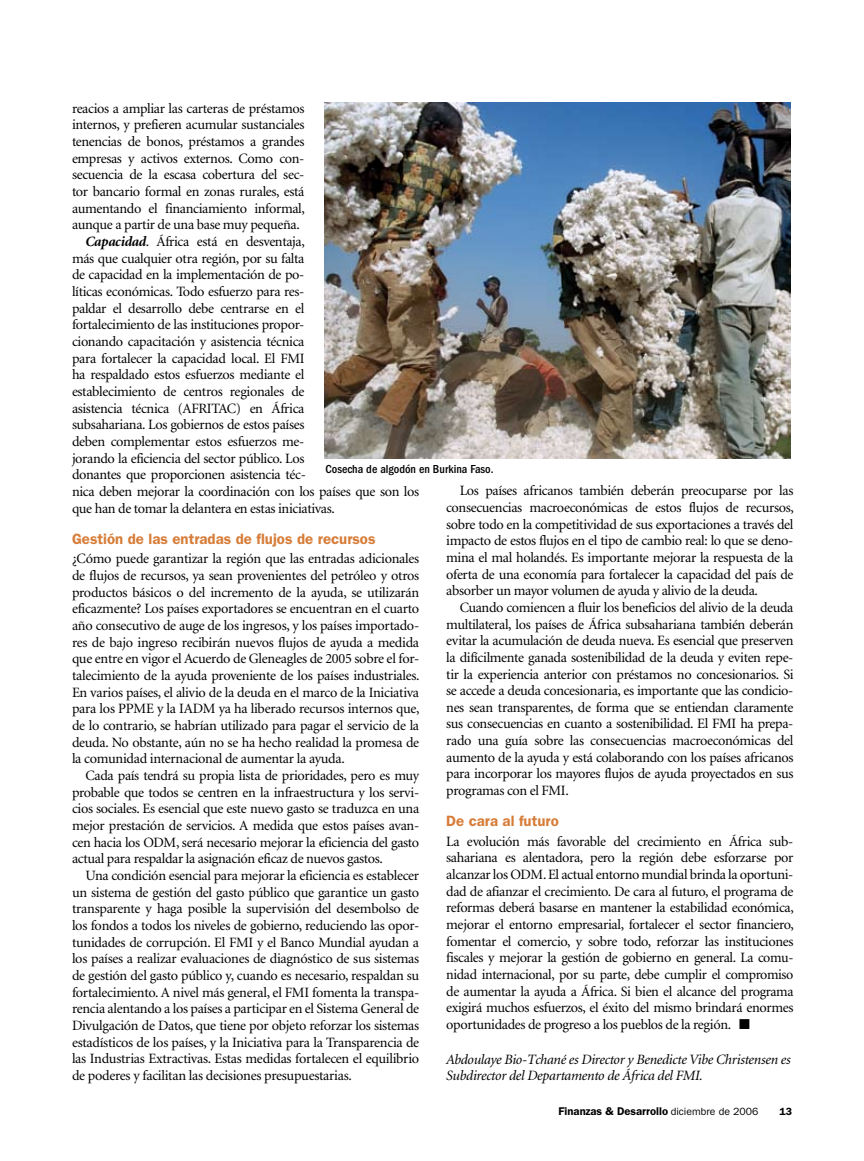
<style>
.page{position:relative;width:864px;height:1161px;background:#fff}
.page>*{position:absolute;margin:0;border:0;box-sizing:border-box;transform-origin:0 0}
.t1{font:600 15px "Franklin Gothic";color:#d77d39}
.t2{font:14.25px/16.6px "Minion";letter-spacing:-.025em;color:#000;text-align:justify}
.t3{font:italic 14.25px/16.6px "Minion";letter-spacing:-.02em;color:#000}
.t4{font:500 condensed 12px "Franklin Gothic";color:#000}
.t5{font:600 11.25px "Franklin Gothic";color:#000}
.t6{font:600 10.5px "Franklin Gothic";color:#000}
.s1{font-weight:700;font-style:italic}
.s2{font-weight:400;font-size:10.5px}
</style>
<div class="page">
<img style="left:324px;top:103px;width:467px;height:356px">
<p class="t2" style="left:72px;top:100px;width:234px">reacios a ampliar las carteras de préstamos</p>
<p class="t2" style="left:72px;top:117px;width:234px">internos, y prefieren acumular sustanciales</p>
<p class="t2" style="left:72px;top:134px;width:234px">tenencias de bonos, préstamos a grandes</p>
<p class="t2" style="left:72px;top:150px;width:234px">empresas y activos externos. Como con-</p>
<p class="t2" style="left:72px;top:167px;width:234px">secuencia de la escasa cobertura del sec-</p>
<p class="t2" style="left:72px;top:184px;width:234px">tor bancario formal en zonas rurales, está</p>
<p class="t2" style="left:72px;top:200px;width:234px">aumentando el financiamiento informal,</p>
<p class="t2" style="left:72px;top:217px;width:227px">aunque a partir de una base muy pequeña.-</p>
<p class="t2" style="left:86px;top:234px;width:221px"><span class="s1">Capacidad</span>. África está en desventaja,</p>
<p class="t2" style="left:72px;top:250px;width:234px">más que cualquier otra región, por su falta</p>
<p class="t2" style="left:72px;top:267px;width:234px">de capacidad en la implementación de po-</p>
<p class="t2" style="left:72px;top:284px;width:234px">líticas económicas. Todo esfuerzo para res-</p>
<p class="t2" style="left:72px;top:300px;width:234px">paldar el desarrollo debe centrarse en el</p>
<p class="t2" style="left:72px;top:317px;width:234px">fortalecimiento de las instituciones propor-</p>
<p class="t2" style="left:72px;top:334px;width:234px">cionando capacitación y asistencia técnica</p>
<p class="t2" style="left:72px;top:350px;width:234px">para fortalecer la capacidad local. El FMI</p>
<p class="t2" style="left:72px;top:367px;width:234px">ha respaldado estos esfuerzos mediante el</p>
<p class="t2" style="left:72px;top:384px;width:234px">establecimiento de centros regionales de</p>
<p class="t2" style="left:72px;top:400px;width:234px">asistencia técnica (AFRITAC) en África</p>
<p class="t2" style="left:72px;top:417px;width:234px">subsahariana. Los gobiernos de estos países</p>
<p class="t2" style="left:72px;top:434px;width:234px">deben complementar estos esfuerzos me-</p>
<p class="t2" style="left:72px;top:450px;width:234px">jorando la eficiencia del sector público. Los</p>
<p class="t2" style="left:72px;top:467px;width:236px">donantes que proporcionen asistencia téc-</p>
<p class="t2" style="left:72px;top:484px;width:349px">nica deben mejorar la coordinación con los países que son los</p>
<p class="t2" style="left:72px;top:500px;width:264px">que han de tomar la delantera en estas iniciativas.</p>
<p class="t1" style="left:72px;top:530px;width:305px">Gestión de las entradas de flujos de recursos</p>
<p class="t2" style="left:72px;top:551px;width:349px">¿Cómo puede garantizar la región que las entradas adicionales de flujos de recursos, ya sean provenientes del petróleo y otros productos básicos o del incremento de la ayuda, se utilizarán eficazmente? Los países exportadores se encuentran en el cuarto año consecutivo de auge de los ingresos, y los países importado&shy;res de bajo ingreso recibirán nuevos flujos de ayuda a medida que entre en vigor el Acuerdo de Gleneagles de 2005 sobre el for&shy;talecimiento de la ayuda proveniente de los países industriales.<br>En varios países, el alivio de la deuda en el marco de la Iniciativa para los PPME y la IADM ya ha liberado recursos internos que, de lo contrario, se habrían utilizado para pagar el servicio de la deuda. No obstante, aún no se ha hecho realidad la promesa de la comunidad internacional de aumentar la ayuda.-</p>
<p class="t2" style="left:72px;top:768px;width:349px;text-indent:14px">Cada país tendrá su propia lista de prioridades, pero es muy probable que todos se centren en la infraestructura y los servi&shy;cios sociales. Es esencial que este nuevo gasto se traduzca en una mejor prestación de servicios. A medida que estos países avan&shy;cen hacia los ODM, será necesario mejorar la eficiencia del gasto actual para respaldar la asignación eficaz de nuevos gastos.-</p>
<p class="t2" style="left:72px;top:868px;width:349px;text-indent:14px">Una condición esencial para mejorar la eficiencia es establecer un sistema de gestión del gasto público que garantice un gasto transparente y haga posible la supervisión del desembolso de los fondos a todos los niveles de gobierno, reduciendo las opor&shy;tunidades de corrupción. El FMI y el Banco Mundial ayudan a los países a realizar evaluaciones de diagnóstico de sus sistemas de gestión del gasto público y, cuando es necesario, respaldan su fortalecimiento. A nivel más general, el FMI fomenta la transpa&shy;rencia alentando a los países a participar en el Sistema General de Divulgación de Datos, que tiene por objeto reforzar los sistemas estadísticos de los países, y la Iniciativa para la Transparencia de las Industrias Extractivas. Estas medidas fortalecen el equilibrio de poderes y facilitan las decisiones presupuestarias.-</p>
<p class="t4" style="left:326px;top:462px;width:170px">Cosecha de algodón en Burkina Faso.</p>
<p class="t2" style="left:446px;top:483px;width:349px;text-indent:14px">Los países africanos también deberán preocuparse por las consecuencias macroeconómicas de estos flujos de recursos, sobre todo en la competitividad de sus exportaciones a través del impacto de estos flujos en el tipo de cambio real: lo que se deno&shy;mina el mal holandés. Es importante mejorar la respuesta de la oferta de una economía para fortalecer la capacidad del país de absorber un mayor volumen de ayuda y alivio de la deuda.</p>
<p class="t2" style="left:446px;top:600px;width:349px;text-indent:14px">Cuando comiencen a fluir los beneficios del alivio de la deuda multilateral, los países de África subsahariana también deberán evitar la acumulación de deuda nueva. Es esencial que preserven la difícilmente ganada sostenibilidad de la deuda y eviten repe&shy;tir la experiencia anterior con préstamos no concesionarios. Si se accede a deuda concesionaria, es importante que las condicio&shy;nes sean transparentes, de forma que se entiendan claramente sus consecuencias en cuanto a sostenibilidad. El FMI ha prepa&shy;rado una guía sobre las consecuencias macroeconómicas del aumento de la ayuda y está colaborando con los países africanos para incorporar los mayores flujos de ayuda proyectados en sus programas con el FMI.</p>
<p class="t1" style="left:446px;top:812px;width:114px">De cara al futuro</p>
<p class="t2" style="left:446px;top:833px;width:349px">La evolución más favorable del crecimiento en África sub&shy;sahariana es alentadora, pero la región debe esforzarse por alcanzar los ODM. El actual entorno mundial brinda la oportuni&shy;dad de afianzar el crecimiento. De cara al futuro, el programa de reformas deberá basarse en mantener la estabilidad económica, mejorar el entorno empresarial, fortalecer el sector financiero, fomentar el comercio, y sobre todo, reforzar las instituciones fiscales y mejorar la gestión de gobierno en general. La comu&shy;nidad internacional, por su parte, debe cumplir el compromiso de aumentar la ayuda a África. Si bien el alcance del programa exigirá muchos esfuerzos, el éxito del mismo brindará enormes oportunidades de progreso a los pueblos de la región. ■</p>
<p class="t3" style="left:446px;top:1051px;width:346px">Abdoulaye Bio-Tchané es Director y Benedicte Vibe Christensen es<br>Subdirector del Departamento de África del FMI.</p>
<p class="t5" style="left:559px;top:1105px;width:201px">Finanzas &amp; Desarrollo <span class="s2">diciembre de 2006</span></p>
<p class="t6" style="left:779px;top:1106px;width:14px">13</p>
</div>
